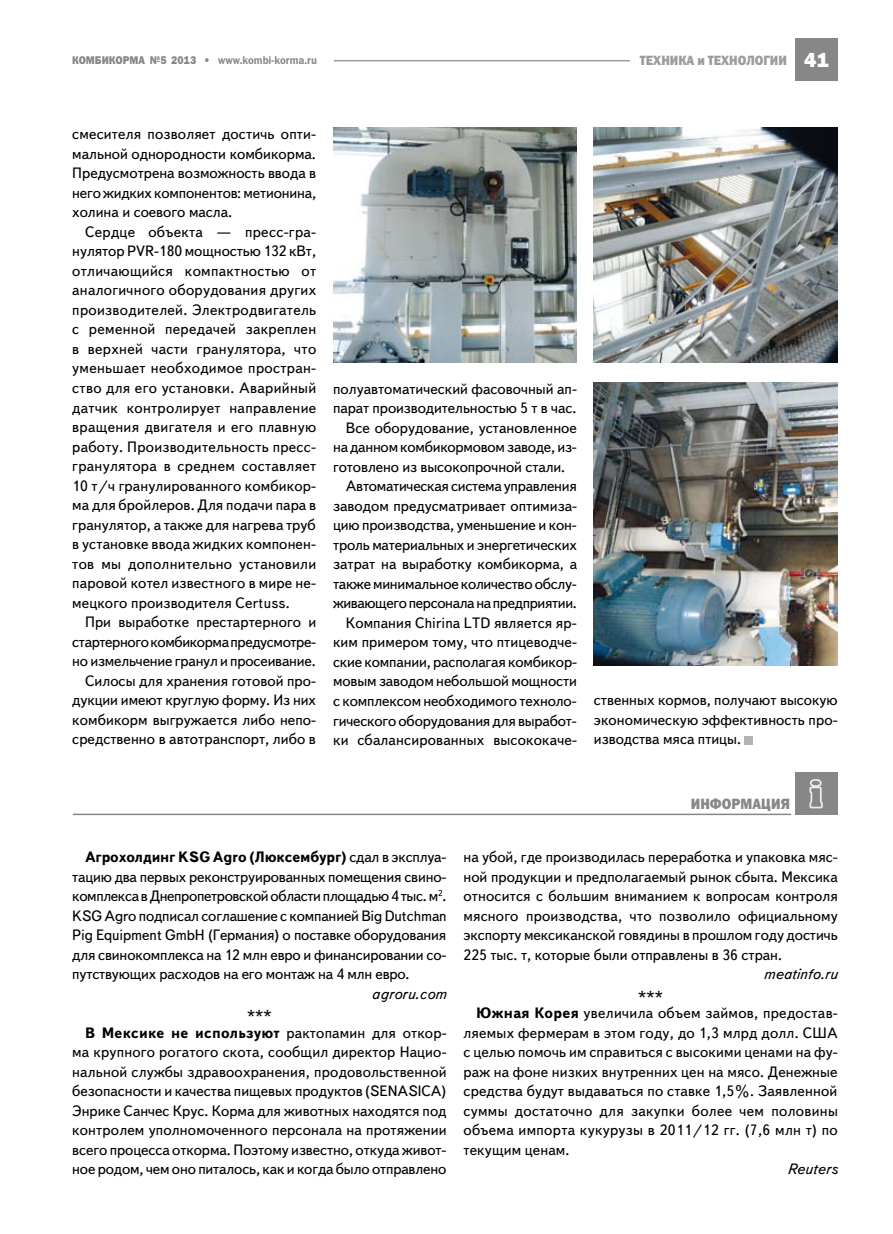
<style>
.page{position:relative;width:893px;height:1234px;background:#fff}
.page>*{position:absolute;margin:0;border:0;box-sizing:border-box;transform-origin:0 0}
.t1{font:15px/19.5px "Text Book C";letter-spacing:-.005em;color:#000;text-align:justify}
.t2{font:15px/16.5px "Text Book C";letter-spacing:.02em;color:#000}
.t3{font:15px "Text Book C";letter-spacing:-.025em;color:#000}
.t4{font:italic 15px "Text Book C";color:#000}
.t5{font:15px "Franklin Gothic Heavy C";color:#878787;scale:.9 1}
.t6{font:13.5px "Franklin Gothic Heavy C";color:#9d9c9c;scale:.9 1}
.t7{font:11.25px "Franklin Gothic Demi C";color:#878787;scale:.9 1}
.t8{font:11.25px "Franklin Gothic Heavy C";color:#878787;scale:.9 1}
.s1{font-family:"Franklin Gothic Heavy C"}
.s2{font-family:"Franklin Gothic";font-weight:800;font-size:21px;color:#fff}
.s3{font-weight:700}
</style>
<div class="page">
<div style="left:795px;top:38px;width:43px;height:43px;background:#878787"></div>
<hr style="left:334px;top:60px;width:296px;height:1px;background:#9d9c9c">
<img style="left:333px;top:128px;width:244px;height:234px">
<img style="left:594px;top:128px;width:244px;height:234px">
<img style="left:594px;top:382px;width:244px;height:283px">
<div style="left:744px;top:735px;width:9px;height:9px;background:#b2b2b2"></div>
<div style="left:795px;top:772px;width:43px;height:42px;background:#878787"></div>
<svg style="left:809px;top:779px;width:14px;height:29px"></svg>
<hr style="left:73px;top:813px;width:718px;height:2px;background:#878787">
<p class="t8" style="left:72px;top:54px;width:42px">КОМБИКО</p>
<p class="t7" style="left:123px;top:54px;width:217px"><span class="s1">РМА №5 2013 •</span> www.kombi-korma.ru</p>
<p class="t6" style="left:640px;top:53px;width:211px">Техника и технологии <span class="s2">41</span></p>
<p class="t1" style="left:72px;top:125px;width:245px">смесителя позволяет достичь опти&shy;мальной однородности комбикорма.<br>Предусмотрена возможность ввода в него жидких компонентов: метионина, холина и соевого масла.</p>
<p class="t1" style="left:72px;top:222px;width:245px;text-indent:13px">Сердце объекта — пресс-гра&shy;нулятор PVR-180 мощностью 132 кВт, отличающийся компактностью от аналогичного оборудования других производителей. Электродвигатель с ременной передачей закреплен в верхней части гранулятора, что уменьшает необходимое простран&shy;ство для его установки. Аварийный датчик контролирует направление вращения двигателя и его плавную работу. Производительность пресс&shy;гранулятора в среднем составляет 10 т/ч гранулированного комбикор&shy;ма для бройлеров. Для подачи пара в гранулятор, а также для нагрева труб в установке ввода жидких компонен&shy;тов мы дополнительно установили паровой котел известного в мире не&shy;мецкого производителя Certuss.</p>
<p class="t1" style="left:72px;top:612px;width:245px;text-align:right">При выработке престартерного и стартерного комбикорма предусмотре&shy;но измельчение гранул и просеивание.<br>Силосы для хранения готовой про&shy;дукции имеют круглую форму. Из них комбикорм выгружается либо непо&shy;средственно в автотранспорт, либо в</p>
<p class="t1" style="left:333px;top:379px;width:245px">полуавтоматический фасовочный ап-</p>
<p class="t1" style="left:333px;top:398px;width:245px">парат производительностью 5 т в час.</p>
<p class="t1" style="left:346px;top:418px;width:233px">Все оборудование, установленное</p>
<p class="t1" style="left:333px;top:437px;width:245px">на данном комбикормовом заводе, из-</p>
<p class="t1" style="left:333px;top:457px;width:234px">готовлено из высокопрочной стали.</p>
<p class="t1" style="left:346px;top:476px;width:232px">Автоматическая система управления</p>
<p class="t1" style="left:333px;top:496px;width:245px">заводом предусматривает оптимиза-</p>
<p class="t1" style="left:333px;top:515px;width:245px">цию производства, уменьшение и кон-</p>
<p class="t1" style="left:333px;top:535px;width:245px">троль материальных и энергетических</p>
<p class="t1" style="left:333px;top:554px;width:245px">затрат на выработку комбикорма, а</p>
<p class="t1" style="left:333px;top:574px;width:245px">также минимальное количество обслу-</p>
<p class="t3" style="left:333px;top:595px;width:245px">живающего персонала на предприятии.</p>
<p class="t1" style="left:346px;top:613px;width:233px">Компания Chirina LTD является яр-</p>
<p class="t1" style="left:333px;top:632px;width:245px">ким примером тому, что птицеводче-</p>
<p class="t1" style="left:333px;top:652px;width:245px">ские компании, располагая комбикор-</p>
<p class="t1" style="left:333px;top:671px;width:245px">мовым заводом небольшой мощности</p>
<p class="t1" style="left:333px;top:691px;width:245px">с комплексом необходимого техноло-</p>
<p class="t1" style="left:333px;top:710px;width:245px">гического оборудования для выработ-</p>
<p class="t1" style="left:333px;top:730px;width:245px">ки сбалансированных высококаче-</p>
<p class="t1" style="left:594px;top:690px;width:245px">ственных кормов, получают высокую экономическую эффективность про&shy;изводства мяса птицы.</p>
<p class="t5" style="left:691px;top:795px;width:112px">информация</p>
<p class="t1" style="left:72px;top:847px;width:376px;text-indent:13px"><span class="s3">Агрохолдинг KSG Agro (Люксембург)</span> сдал в эксплуа&shy;тацию два первых реконструированных помещения свино&shy;комплекса в Днепропетровской области площадью 4 тыс. м<sup>2</sup>.<br>KSG Agro подписал соглашение с компанией Big Dutchman Pig Equipment GmbH (Германия) о поставке оборудования для свинокомплекса на 12 млн евро и финансировании со&shy;путствующих расходов на его монтаж на 4 млн евро.</p>
<p class="t4" style="left:371px;top:984px;width:77px">agroru.com</p>
<p class="t1" style="left:85px;top:1007px;width:363px;line-height:16.5px;text-indent:162px">***<br><span class="s3">В Мексике не используют</span> рактопамин для откор-</p>
<p class="t1" style="left:72px;top:1042px;width:376px">ма крупного рогатого скота, сообщил директор Нацио&shy;нальной службы здравоохранения, продовольственной безопасности и качества пищевых продуктов (SENASICA)<br>Энрике Санчес Крус. Корма для животных находятся под контролем уполномоченного персонала на протяжении всего процесса откорма. Поэтому известно, откуда живот&shy;ное родом, чем оно питалось, как и когда было отправлено</p>
<p class="t1" style="left:463px;top:847px;width:376px">на убой, где производилась переработка и упаковка мяс&shy;ной продукции и предполагаемый рынок сбыта. Мексика относится с большим вниманием к вопросам контроля мясного производства, что позволило официальному экспорту мексиканской говядины в прошлом году достичь 225 тыс. т, которые были отправлены в 36 стран.</p>
<p class="t4" style="left:763px;top:965px;width:76px">meatinfo.ru</p>
<p class="t2" style="left:476px;top:988px;width:363px;text-indent:162px">***<br><span class="s3">Южная Корея</span> увеличила объем займов, предостав-</p>
<p class="t1" style="left:463px;top:1022px;width:376px">ляемых фермерам в этом году, до 1,3 млрд долл. США с целью помочь им справиться с высокими ценами на фу&shy;раж на фоне низких внутренних цен на мясо. Денежные средства будут выдаваться по ставке 1,5%. Заявленной суммы достаточно для закупки более чем половины объема импорта кукурузы в 2011/12 гг. (7,6 млн т) по текущим ценам.</p>
<p class="t4" style="left:787px;top:1160px;width:52px">Reuters</p>
</div>
